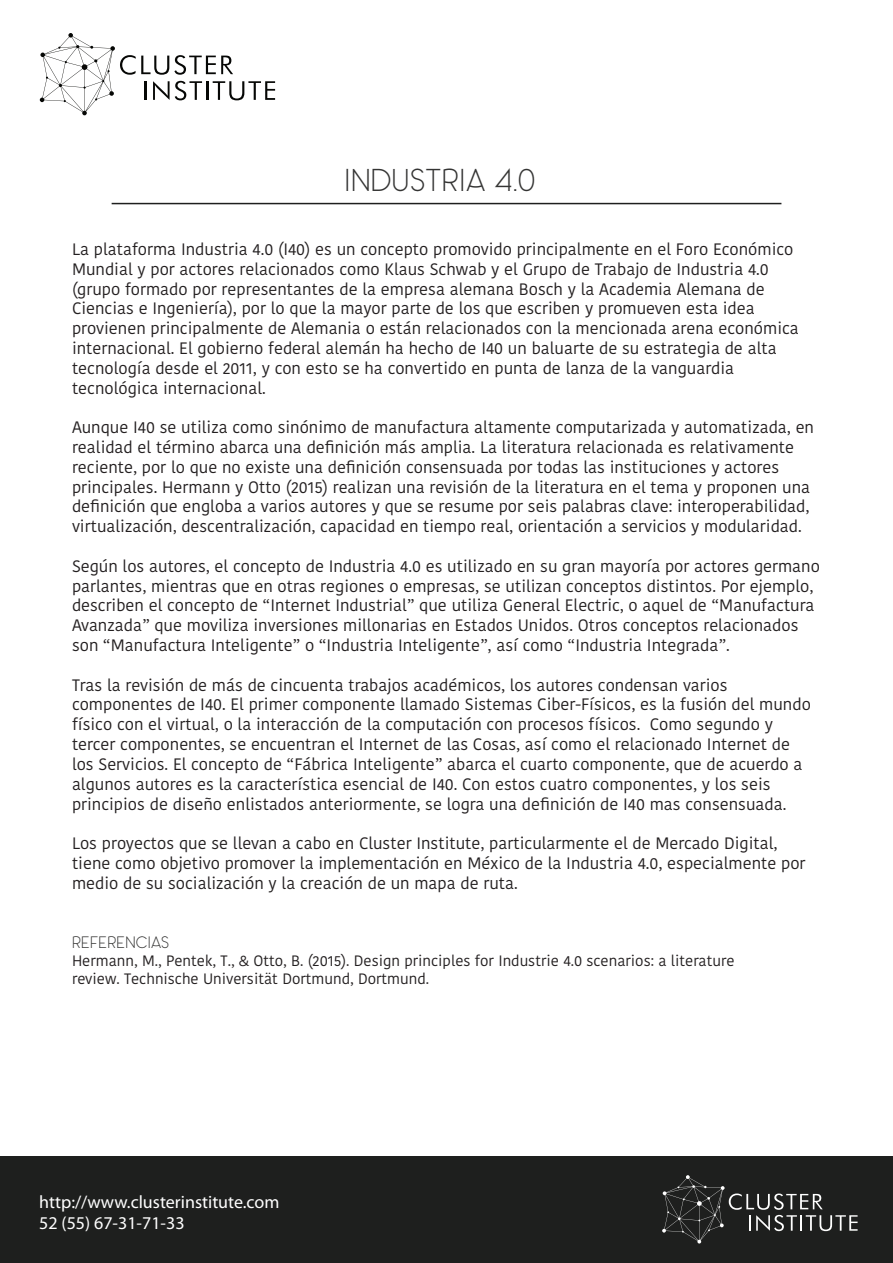
<style>
.page{position:relative;width:893px;height:1263px;background:#fff}
.page>*{position:absolute;margin:0;border:0;box-sizing:border-box;transform-origin:0 0}
.t1{font:300 31.5px "Panama";letter-spacing:-.01em;color:#343433}
.t2{font:18px/21.6px "Myriad Pro";color:#fff}
.t3{font:16.5px/19.8px "Kohinoor Devanagari";color:#231f20}
.t4{font:300 16.5px "Panama";color:#343433}
.t5{font:15px/18px "Kohinoor Devanagari";color:#231f20}
</style>
<div class="page">
<hr style="left:112px;top:203px;width:669px;height:1px;background:#1e1f1e">
<svg style="left:40px;top:33px;width:235px;height:82px"></svg>
<div style="left:0;top:1156px;width:893px;height:107px;background:#1e1f1e"></div>
<svg style="left:662px;top:1175px;width:196px;height:68px"></svg>
<h1 class="t1" style="left:345px;top:161px;width:193px">INDUSTRIA 4.0</h1>
<p class="t3" style="left:72px;top:239px;width:728px">La plataforma Industria 4.0 (I40) es un concepto promovido principalmente en el Foro Económico Mundial y por actores relacionados como Klaus Schwab y el Grupo de Trabajo de Industria 4.0 (grupo formado por representantes de la empresa alemana Bosch y la Academia Alemana de Ciencias e Ingeniería), por lo que la mayor parte de los que escriben y promueven esta idea provienen principalmente de Alemania o están relacionados con la mencionada arena económica internacional. El gobierno federal alemán ha hecho de I40 un baluarte de su estrategia de alta tecnología desde el 2011, y con esto se ha convertido en punta de lanza de la vanguardia tecnológica internacional.</p>
<p class="t3" style="left:72px;top:418px;width:744px">Aunque I40 se utiliza como sinónimo de manufactura altamente computarizada y automatizada, en realidad el término abarca una definición más amplia. La literatura relacionada es relativamente reciente, por lo que no existe una definición consensuada por todas las instituciones y actores principales. Hermann y Otto (2015) realizan una revisión de la literatura en el tema y proponen una definición que engloba a varios autores y que se resume por seis palabras clave: interoperabilidad, virtualización, descentralización, capacidad en tiempo real, orientación a servicios y modularidad.</p>
<p class="t3" style="left:72px;top:556px;width:749px">Según los autores, el concepto de Industria 4.0 es utilizado en su gran mayoría por actores germano parlantes, mientras que en otras regiones o empresas, se utilizan conceptos distintos. Por ejemplo, describen el concepto de “Internet Industrial” que utiliza General Electric, o aquel de “Manufactura Avanzada” que moviliza inversiones millonarias en Estados Unidos. Otros conceptos relacionados son “Manufactura Inteligente” o “Industria Inteligente”, así como “Industria Integrada”.</p>
<p class="t3" style="left:72px;top:675px;width:740px">Tras la revisión de más de cincuenta trabajos académicos, los autores condensan varios componentes de I40. El primer componente llamado Sistemas Ciber-Físicos, es la fusión del mundo físico con el virtual, o la interacción de la computación con procesos físicos. Como segundo y tercer componentes, se encuentran el Internet de las Cosas, así como el relacionado Internet de los Servicios. El concepto de “Fábrica Inteligente” abarca el cuarto componente, que de acuerdo a algunos autores es la característica esencial de I40. Con estos cuatro componentes, y los seis principios de diseño enlistados anteriormente, se logra una definición de I40 mas consensuada.</p>
<p class="t3" style="left:72px;top:833px;width:735px">Los proyectos que se llevan a cabo en Cluster Institute, particularmente el de Mercado Digital, tiene como objetivo promover la implementación en México de la Industria 4.0, especialmente por medio de su socialización y la creación de un mapa de ruta.</p>
<p class="t4" style="left:72px;top:932px;width:99px">REFERENCIAS</p>
<p class="t5" style="left:72px;top:952px;width:664px">Hermann, M., Pentek, T., &amp; Otto, B. (2015). Design principles for Industrie 4.0 scenarios: a literature review. Technische Universität Dortmund, Dortmund.</p>
<p class="t2" style="left:39px;top:1190px;width:242px">http://www.clusterinstitute.com<br>52 (55) 67-31-71-33</p>
</div>
